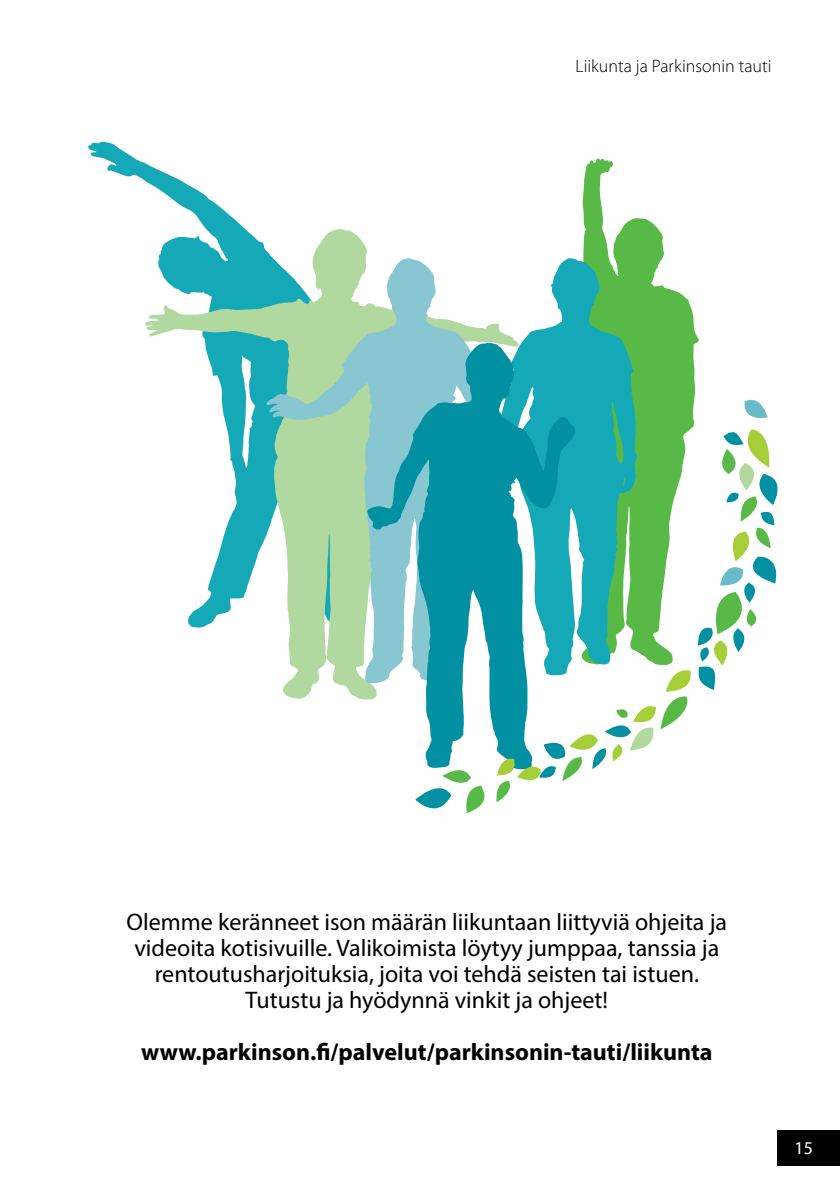
<style>
.page{position:relative;width:840px;height:1191px;background:#fff}
.page>*{position:absolute;margin:0;border:0;box-sizing:border-box;transform-origin:0 0}
.leipis{font:24px/26px "Myriad Pro";color:#000;text-align:center}
.leipis-2{font:700 24px "Myriad Pro";color:#000}
.t1{font:300 18px "Myriad Pro";color:#000}
.t2{font:18px "Myriad Pro";color:#fff}
</style>
<div class="page">
<div style="left:777px;top:1130px;width:62px;height:35px;background:#000"></div>
<svg style="left:582px;top:158px;width:116px;height:270px;fill:#58b947"></svg>
<svg style="left:88px;top:142px;width:157px;height:87px"></svg>
<svg style="left:145px;top:229px;width:222px;height:470px"></svg>
<svg style="left:506px;top:258px;width:131px;height:170px;fill:#15a8b7"></svg>
<svg style="left:266px;top:258px;width:240px;height:425px;fill:#b0d89f"></svg>
<svg style="left:367px;top:342px;width:208px;height:426px"></svg>
<svg style="left:415px;top:770px;width:70px;height:43px"></svg>
<svg style="left:495px;top:428px;width:283px;height:374px"></svg>
<svg style="left:744px;top:399px;width:23px;height:19px"></svg>
<p class="t1" style="left:575px;top:56px;width:197px">Liikunta ja Parkinsonin tauti</p>
<p class="leipis" style="left:126px;top:909px;width:601px">Olemme keränneet ison määrän liikuntaan liittyviä ohjeita ja videoita kotisivuille. Valikoimista löytyy jumppaa, tanssia ja rentoutusharjoituksia, joita voi tehdä seisten tai istuen.<br>Tutustu ja hyödynnä vinkit ja ohjeet!</p>
<p class="leipis-2" style="left:141px;top:1036px;width:572px">www.parkinson.fi/palvelut/parkinsonin-tauti/liikunta</p>
<p class="t2" style="left:794px;top:1137px;width:20px">15</p>
</div>
